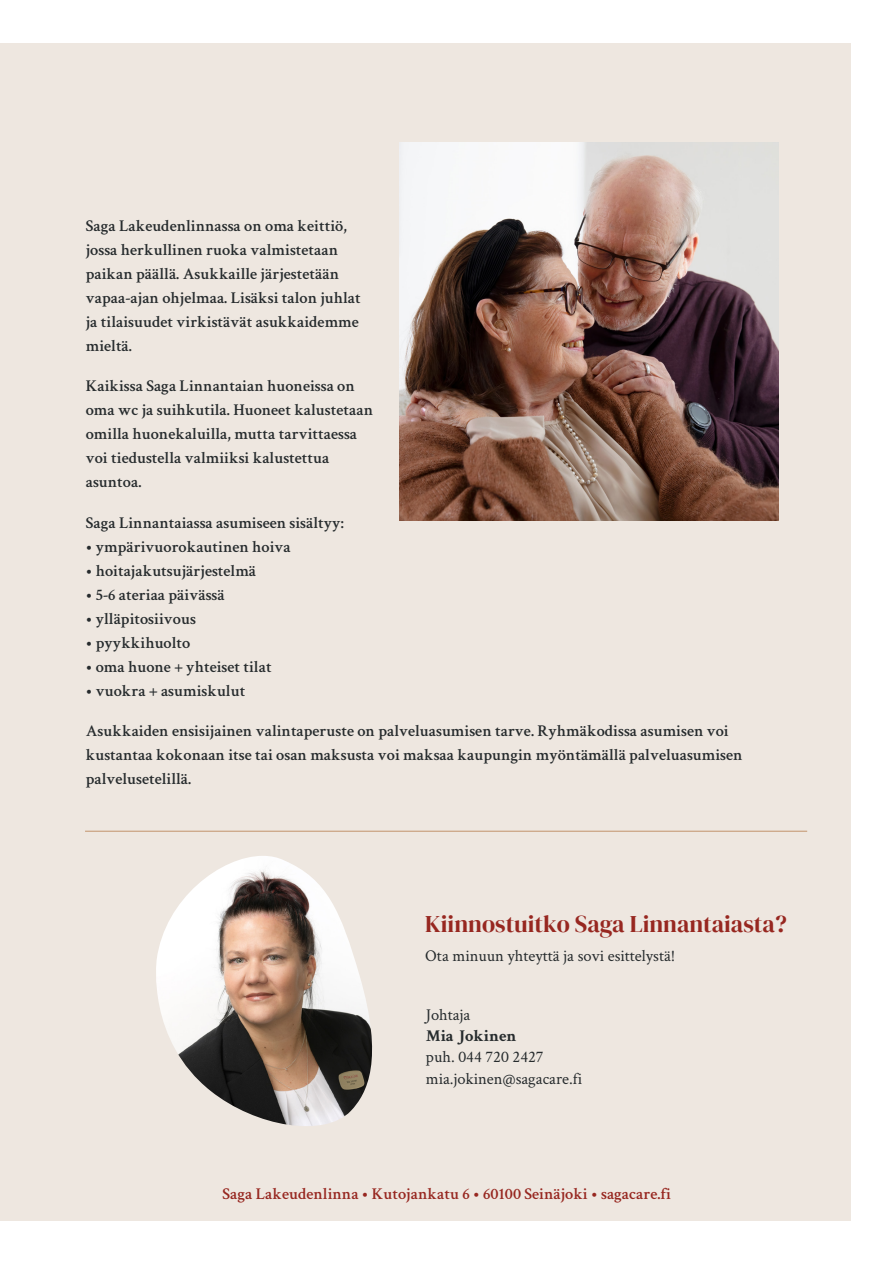
<style>
.page{position:relative;width:893px;height:1263px;background:#fff}
.page>*{position:absolute;margin:0;border:0;box-sizing:border-box;transform-origin:0 0}
.t1{font:24px "DM Serif Display";color:#972720}
.t2{font:600 16.5px/24px "Crimson Text";color:#262b2d}
.t3{font:16.5px "Crimson Text";color:#262b2d}
.t4{font:600 16.5px "Crimson Text";color:#972720}
.t5{font:700 16.5px "Crimson Text";color:#262b2d}
</style>
<div class="page">
<div style="left:0;top:43px;width:850px;height:1177px;background:#eee7e0"></div>
<img style="left:400px;top:142px;width:378px;height:379px">
<hr style="left:85px;top:831px;width:722px;height:1px;background:#c2936c">
<img style="left:156px;top:856px;width:217px;height:270px">
<p class="t2" style="left:86px;top:212px;width:277px">Saga Lakeudenlinnassa on oma keittiö, jossa herkullinen ruoka valmistetaan paikan päällä. Asukkaille järjestetään vapaa-ajan ohjelmaa. Lisäksi talon juhlat ja tilaisuudet virkistävät asukkaidemme mieltä.</p>
<p class="t2" style="left:86px;top:373px;width:289px">Kaikissa Saga Linnantaian huoneissa on oma wc ja suihkutila. Huoneet kalustetaan omilla huonekaluilla, mutta tarvittaessa voi tiedustella valmiiksi kalustettua asuntoa.</p>
<p class="t2" style="left:86px;top:509px;width:259px">Saga Linnantaiassa asumiseen sisältyy:</p>
<p class="t2" style="left:86px;top:533px;width:207px">• ympärivuorokautinen hoiva</p>
<p class="t2" style="left:86px;top:557px;width:172px">• hoitajakutsujärjestelmä</p>
<p class="t2" style="left:86px;top:581px;width:140px">• 5-6 ateriaa päivässä</p>
<p class="t2" style="left:86px;top:605px;width:112px">• ylläpitosiivous</p>
<p class="t2" style="left:86px;top:629px;width:106px">• pyykkihuolto</p>
<p class="t2" style="left:86px;top:653px;width:187px">• oma huone + yhteiset tilat</p>
<p class="t2" style="left:86px;top:677px;width:161px">• vuokra + asumiskulut</p>
<p class="t2" style="left:86px;top:718px;width:658px">Asukkaiden ensisijainen valintaperuste on palveluasumisen tarve. Ryhmäkodissa asumisen voi kustantaa kokonaan itse tai osan maksusta voi maksaa kaupungin myöntämällä palveluasumisen palvelusetelillä.</p>
<p class="t1" style="left:425px;top:910px;width:363px">Kiinnostuitko Saga Linnantaiasta?</p>
<p class="t3" style="left:425px;top:944px;width:252px">Ota minuun yhteyttä ja sovi esittelystä!</p>
<p class="t3" style="left:426px;top:1003px;width:46px">Johtaja</p>
<p class="t5" style="left:426px;top:1026px;width:92px">Mia Jokinen</p>
<p class="t3" style="left:426px;top:1046px;width:119px">puh. 044 720 2427</p>
<p class="t3" style="left:426px;top:1067px;width:158px">mia.jokinen@sagacare.fi</p>
<p class="t4" style="left:223px;top:1181px;width:450px">Saga Lakeudenlinna • Kutojankatu 6 • 60100 Seinäjoki • sagacare.fi</p>
</div>
